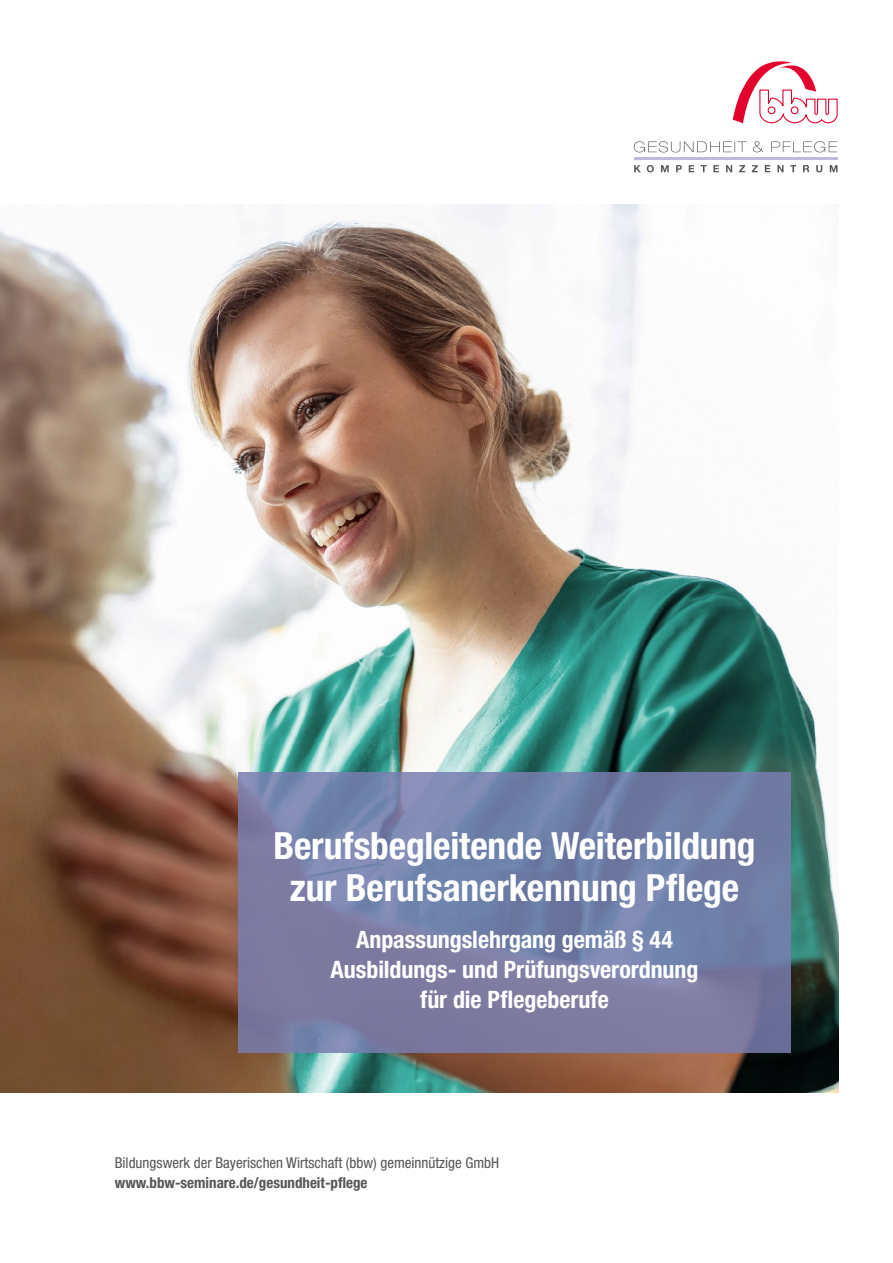
<style>
.page{position:relative;width:893px;height:1263px;background:#fff}
.page>*{position:absolute;margin:0;border:0;box-sizing:border-box;transform-origin:0 0}
.t1{font:700 condensed 37.5px/42px "Helvetica Neue LT Pro";letter-spacing:-.005em;color:#fff;text-align:center}
.t2{font:700 condensed 24px/30px "Helvetica Neue LT Pro";letter-spacing:-.005em;color:#fff;text-align:center}
.t3{font:condensed 15px "Helvetica Neue LT Pro";color:#565656}
.t4{font:700 condensed 15px "Helvetica Neue LT Pro";color:#565656}
</style>
<div class="page">
<img style="left:0;top:204px;width:839px;height:889px">
<svg style="left:238px;top:772px;width:553px;height:280px;background:#767ea6"></svg>
<svg style="left:634px;top:141px;width:203px;height:11px"></svg>
<svg style="left:733px;top:61px;width:105px;height:63px"></svg>
<svg style="left:634px;top:165px;width:203px;height:7px"></svg>
<hr style="left:634px;top:158px;width:204px;height:2px;background:#bdbcd8">
<h1 class="t1" style="left:273px;top:825px;width:484px">Berufsbegleitende Weiterbildung zur Berufsanerkennung Pflege</h1>
<p class="t2" style="left:331px;top:924px;width:369px">Anpassungslehrgang gemäß § 44<br>Ausbildungs- und Prüfungsverordnung für die Pflegeberufe</p>
<p class="t3" style="left:115px;top:1154px;width:386px">Bildungswerk der Bayerischen Wirtschaft (bbw) gemeinnützige GmbH</p>
<p class="t4" style="left:115px;top:1173px;width:254px">www.bbw-seminare.de/gesundheit-pflege</p>
</div>
